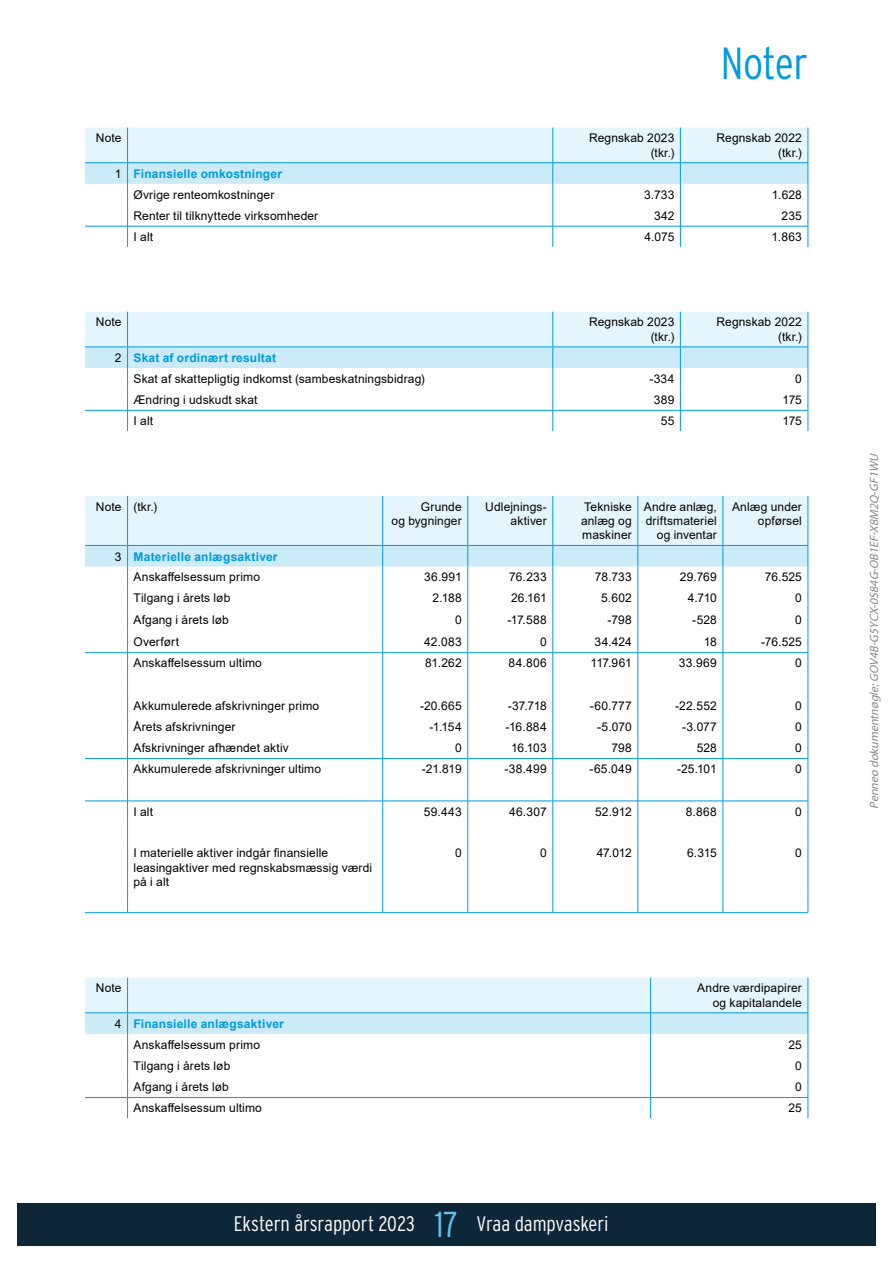
<style>
.page{position:relative;width:893px;height:1263px;background:#fff}
.page>*{position:absolute;margin:0;border:0;box-sizing:border-box;transform-origin:0 0}
.t1{font:300 45px "Interstate Condensed";letter-spacing:-.015em;color:#009ade}
.t2{font:300 36px "Interstate Condensed";color:#66c3eb}
.t3{font:300 21px "Interstate Condensed";letter-spacing:-.005em;color:#fff}
.t4{font:12px/14.4px "Arial";letter-spacing:.01em;color:#000;text-align:right}
.t5{font:700 12px/20.7px "Arial";letter-spacing:.015em;color:#009ade;text-align:center}
.t6{font:italic 12px "Myriad Pro";color:#888}
.s1{font-weight:700;color:#009ade}
.s2{font-weight:400;color:#000}
</style>
<div class="page">
<svg style="left:85px;top:128px;width:724px;height:119px"></svg>
<hr style="left:553px;top:226px;width:127px;height:1px;background:#009ade">
<hr style="left:680px;top:226px;width:128px;height:1px;background:#009ade">
<svg style="left:85px;top:312px;width:724px;height:119px"></svg>
<hr style="left:382px;top:842px;width:1px;height:50px;background:#009ade">
<hr style="left:467px;top:842px;width:1px;height:50px;background:#009ade">
<hr style="left:553px;top:842px;width:1px;height:50px;background:#009ade">
<hr style="left:638px;top:842px;width:1px;height:50px;background:#009ade">
<hr style="left:723px;top:842px;width:1px;height:50px;background:#009ade">
<hr style="left:808px;top:842px;width:1px;height:50px;background:#009ade">
<svg style="left:382px;top:892px;width:1px;height:20px"></svg>
<svg style="left:467px;top:892px;width:1px;height:20px"></svg>
<svg style="left:553px;top:892px;width:1px;height:20px"></svg>
<svg style="left:638px;top:892px;width:1px;height:20px"></svg>
<svg style="left:723px;top:892px;width:1px;height:20px"></svg>
<svg style="left:808px;top:892px;width:1px;height:20px"></svg>
<svg style="left:85px;top:496px;width:724px;height:346px"></svg>
<hr style="left:127px;top:842px;width:1px;height:50px;background:#009ade">
<svg style="left:127px;top:892px;width:1px;height:20px"></svg>
<hr style="left:85px;top:912px;width:43px;height:1px;background:#009ade">
<hr style="left:128px;top:912px;width:255px;height:1px;background:#009ade">
<hr style="left:383px;top:912px;width:85px;height:1px;background:#009ade">
<hr style="left:468px;top:912px;width:85px;height:1px;background:#009ade">
<hr style="left:553px;top:912px;width:85px;height:1px;background:#009ade">
<hr style="left:638px;top:912px;width:85px;height:1px;background:#009ade">
<hr style="left:723px;top:912px;width:85px;height:1px;background:#009ade">
<svg style="left:85px;top:978px;width:724px;height:140px"></svg>
<div style="left:17px;top:1203px;width:859px;height:43px;background:#0d2638"></div>
<h1 class="t1" style="left:721px;top:42px;width:89px">Noter</h1>
<p class="t4" style="left:96px;top:132px;width:27px">Note</p>
<p class="t4" style="left:589px;top:132px;width:87px">Regnskab 2023 (tkr.)</p>
<p class="t4" style="left:716px;top:132px;width:87px">Regnskab 2022 (tkr.)</p>
<p class="t4" style="left:134px;top:164px;width:150px;line-height:20.7px;text-align:left;text-indent:-19px">1 <span class="s1">Finansielle omkostninger<br></span>Øvrige renteomkostninger</p>
<p class="t4" style="left:644px;top:188px;width:32px">3.733</p>
<p class="t4" style="left:772px;top:188px;width:31px">1.628</p>
<p class="t4" style="left:134px;top:209px;width:186px">Renter til tilknyttede virksomheder</p>
<p class="t4" style="left:654px;top:209px;width:22px">342</p>
<p class="t4" style="left:781px;top:209px;width:22px">235</p>
<p class="t4" style="left:134px;top:231px;width:21px">I alt</p>
<p class="t4" style="left:644px;top:231px;width:31px">4.075</p>
<p class="t4" style="left:771px;top:231px;width:32px">1.863</p>
<p class="t4" style="left:96px;top:316px;width:27px">Note</p>
<p class="t4" style="left:589px;top:316px;width:87px">Regnskab 2023 (tkr.)</p>
<p class="t4" style="left:716px;top:316px;width:87px">Regnskab 2022 (tkr.)</p>
<p class="t4" style="left:134px;top:348px;width:293px;line-height:20.7px;text-align:left;text-indent:-19px">2 <span class="s1">Skat af ordinært resultat<br></span>Skat af skattepligtig indkomst (sambeskatningsbidrag)</p>
<p class="t4" style="left:649px;top:372px;width:27px">-334</p>
<p class="t4" style="left:795px;top:372px;width:8px">0</p>
<p class="t4" style="left:134px;top:393px;width:125px">Ændring i udskudt skat</p>
<p class="t4" style="left:654px;top:393px;width:22px">389</p>
<p class="t4" style="left:783px;top:393px;width:21px">175</p>
<p class="t4" style="left:134px;top:415px;width:21px">I alt</p>
<p class="t4" style="left:661px;top:415px;width:15px">55</p>
<p class="t4" style="left:783px;top:415px;width:21px">175</p>
<p class="t4" style="left:96px;top:500px;width:63px">Note (tkr.)</p>
<p class="t4" style="left:391px;top:500px;width:72px">Grunde<br>og bygninger</p>
<p class="t4" style="left:485px;top:500px;width:63px">Udlej nings&shy;aktiver</p>
<p class="t4" style="left:581px;top:500px;width:52px;text-align:justify">Tekniske anlæg og maskiner</p>
<p class="t4" style="left:644px;top:500px;width:75px">Andre anlæg, drifts materiel og inventar</p>
<p class="t4" style="left:732px;top:500px;width:71px">Anlæg under opførsel</p>
<p class="t5" style="left:115px;top:547px;width:164px"><span class="s2">3</span> Materielle anlægsaktiver<br><span class="s2">Anskaffelsessum primo</span></p>
<p class="t4" style="left:424px;top:571px;width:39px">36.991</p>
<p class="t4" style="left:509px;top:571px;width:39px">76.233</p>
<p class="t4" style="left:595px;top:571px;width:38px">78.733</p>
<p class="t4" style="left:680px;top:571px;width:38px">29.769</p>
<p class="t4" style="left:765px;top:571px;width:39px">76.525</p>
<p class="t4" style="left:134px;top:592px;width:98px">Tilgang i årets løb</p>
<p class="t4" style="left:432px;top:592px;width:31px">2.188</p>
<p class="t4" style="left:511px;top:592px;width:37px">26.161</p>
<p class="t4" style="left:601px;top:592px;width:32px">5.602</p>
<p class="t4" style="left:688px;top:592px;width:31px">4.710</p>
<p class="t4" style="left:795px;top:592px;width:8px">0</p>
<p class="t4" style="left:134px;top:613px;width:97px">Afgang i årets løb</p>
<p class="t4" style="left:455px;top:613px;width:8px">0</p>
<p class="t4" style="left:507px;top:613px;width:41px">-17.588</p>
<p class="t4" style="left:608px;top:613px;width:26px">-798</p>
<p class="t4" style="left:692px;top:613px;width:26px">-528</p>
<p class="t4" style="left:795px;top:613px;width:8px">0</p>
<p class="t4" style="left:134px;top:636px;width:47px">Overført</p>
<p class="t4" style="left:424px;top:636px;width:39px">42.083</p>
<p class="t4" style="left:540px;top:636px;width:8px">0</p>
<p class="t4" style="left:595px;top:636px;width:39px">34.424</p>
<p class="t4" style="left:704px;top:636px;width:15px">18</p>
<p class="t4" style="left:761px;top:636px;width:42px">-76.525</p>
<p class="t4" style="left:134px;top:656px;width:130px">Anskaffelsessum ultimo</p>
<p class="t4" style="left:425px;top:657px;width:38px">81.262</p>
<p class="t4" style="left:509px;top:657px;width:40px">84.806</p>
<p class="t4" style="left:591px;top:657px;width:43px">117.961</p>
<p class="t4" style="left:679px;top:657px;width:40px">33.969</p>
<p class="t4" style="left:795px;top:657px;width:8px">0</p>
<p class="t4" style="left:134px;top:699px;width:187px">Akkumulerede afskrivninger primo</p>
<p class="t4" style="left:420px;top:699px;width:43px">-20.665</p>
<p class="t4" style="left:508px;top:699px;width:40px">-37.718</p>
<p class="t4" style="left:590px;top:699px;width:44px">-60.777</p>
<p class="t4" style="left:675px;top:699px;width:43px">-22.552</p>
<p class="t4" style="left:795px;top:699px;width:8px">0</p>
<p class="t4" style="left:134px;top:720px;width:103px">Årets afskrivninger</p>
<p class="t4" style="left:429px;top:720px;width:34px">-1.154</p>
<p class="t4" style="left:506px;top:720px;width:43px">-16.884</p>
<p class="t4" style="left:597px;top:720px;width:36px">-5.070</p>
<p class="t4" style="left:682px;top:720px;width:36px">-3.077</p>
<p class="t4" style="left:795px;top:720px;width:8px">0</p>
<p class="t4" style="left:134px;top:742px;width:157px">Afskrivninger afhændet aktiv</p>
<p class="t4" style="left:455px;top:742px;width:8px">0</p>
<p class="t4" style="left:511px;top:742px;width:37px">16.103</p>
<p class="t4" style="left:611px;top:742px;width:22px">798</p>
<p class="t4" style="left:697px;top:742px;width:22px">528</p>
<p class="t4" style="left:795px;top:742px;width:8px">0</p>
<p class="t4" style="left:134px;top:763px;width:189px">Akkumulerede afskrivninger ultimo</p>
<p class="t4" style="left:422px;top:763px;width:41px">-21.819</p>
<p class="t4" style="left:505px;top:763px;width:44px">-38.499</p>
<p class="t4" style="left:589px;top:763px;width:44px">-65.049</p>
<p class="t4" style="left:677px;top:763px;width:41px">-25.101</p>
<p class="t4" style="left:795px;top:763px;width:8px">0</p>
<p class="t4" style="left:134px;top:805px;width:21px">I alt</p>
<p class="t4" style="left:424px;top:805px;width:39px">59.443</p>
<p class="t4" style="left:509px;top:805px;width:39px">46.307</p>
<p class="t4" style="left:595px;top:805px;width:38px">52.912</p>
<p class="t4" style="left:686px;top:805px;width:33px">8.868</p>
<p class="t4" style="left:795px;top:805px;width:8px">0</p>
<p class="t4" style="left:134px;top:846px;width:240px;text-align:left">I materielle aktiver indgår finansielle leasingaktiver med regnskabsmæssig værdi på i alt</p>
<p class="t4" style="left:455px;top:847px;width:8px">0</p>
<p class="t4" style="left:540px;top:847px;width:8px">0</p>
<p class="t4" style="left:597px;top:847px;width:36px">47.012</p>
<p class="t4" style="left:687px;top:847px;width:31px">6.315</p>
<p class="t4" style="left:795px;top:847px;width:8px">0</p>
<p class="t4" style="left:96px;top:982px;width:27px">Note</p>
<p class="t4" style="left:697px;top:982px;width:106px">Andre værdipapirer og kapitalandele</p>
<p class="t5" style="left:115px;top:1014px;width:171px"><span class="s2">4</span> Finansielle anlægsaktiver<br><span class="s2">Anskaffelsessum primo</span></p>
<p class="t4" style="left:788px;top:1038px;width:15px">25</p>
<p class="t4" style="left:134px;top:1059px;width:98px">Tilgang i årets løb</p>
<p class="t4" style="left:795px;top:1059px;width:8px">0</p>
<p class="t4" style="left:134px;top:1081px;width:97px">Afgang i årets løb</p>
<p class="t4" style="left:795px;top:1081px;width:8px">0</p>
<p class="t4" style="left:134px;top:1101px;width:130px">Anskaffelsessum ultimo</p>
<p class="t4" style="left:788px;top:1102px;width:15px">25</p>
<h2 class="t2" style="left:435px;top:1208px;width:25px">17</h2>
<h3 class="t3" style="left:234px;top:1214px;width:182px">Ekstern årsrapport 2023</h3>
<h3 class="t3" style="left:477px;top:1214px;width:133px">Vraa dampvaskeri</h3>
<p class="t6" style="left:869px;top:809px;width:359px;rotate:-90deg">Penneo dokumentnøgle:GOV4B-G5YCX-0S84G-OB1EF-X8M2Q-GF1WU</p>
</div>
